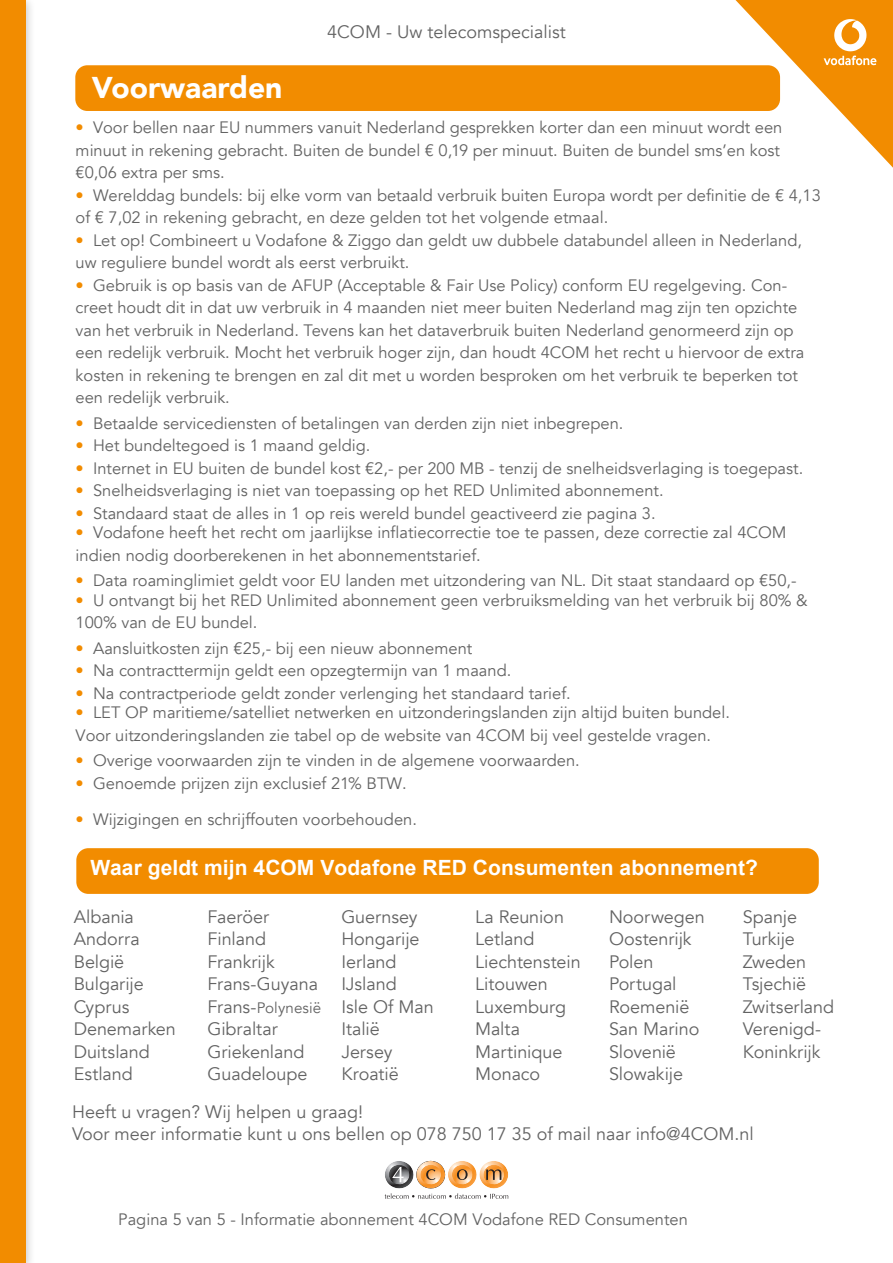
<style>
.page{position:relative;width:893px;height:1263px;background:#fff}
.page>*{position:absolute;margin:0;border:0;box-sizing:border-box;transform-origin:0 0}
.t1{font:900 30px "Avenir";color:#fff}
.t2{font:700 21px "Arial";letter-spacing:.005em;color:#fff}
.t3{font:18px/22.5px "Avenir";color:#636363}
.t4{font:16.5px/22.5px "Avenir";color:#636363}
.t5{font:15.15px "Avenir";letter-spacing:.005em;color:#636363}
.s1{color:#f28c00}
.s2{font-size:18px}
</style>
<div class="page">
<div style="left:76px;top:848px;width:743px;height:46px;background:#f28c00;border-radius:12px"></div>
<div style="left:75px;top:65px;width:705px;height:46px;background:#f28c00;border-radius:12px"></div>
<div style="left:0;top:0;width:36px;height:1263px;background:#000;opacity:.2"></div>
<div style="left:0;top:0;width:25px;height:1263px;background:#f28c00"></div>
<svg style="left:735px;top:0;width:158px;height:168px"></svg>
<svg style="left:384px;top:1161px;width:125px;height:38px"></svg>
<p class="t3" style="left:327px;top:22px;width:240px">4COM - Uw telecomspecialist</p>
<h1 class="t1" style="left:92px;top:70px;width:192px">Voorwaarden</h1>
<p class="t4" style="left:76px;top:118px;width:708px"><span class="s1">•</span> Voor bellen naar EU nummers vanuit Nederland gesprekken korter dan een minuut wordt een minuut in rekening gebracht. Buiten de bundel € 0,19 per minuut. Buiten de bundel sms’en kost €0,06 extra per sms.</p>
<p class="t4" style="left:76px;top:184px;width:747px"><span class="s1">•</span> Werelddag bundels: bij elke vorm van betaald verbruik buiten Europa wordt per definitie de € 4,13 of € 7,02 in rekening gebracht, en deze gelden tot het volgende etmaal.</p>
<p class="t4" style="left:76px;top:231px;width:728px"><span class="s1">•</span> Let op! Combineert u Vodafone &amp; Ziggo dan geldt uw dubbele databundel alleen in Nederland, uw reguliere bundel wordt als eerst verbruikt.</p>
<p class="t4" style="left:76px;top:276px;width:730px"><span class="s1">•</span> Gebruik is op basis van de AFUP (Acceptable &amp; Fair Use Policy) conform EU regelgeving. Con&shy;creet houdt dit in dat uw verbruik in 4 maanden niet meer buiten Nederland mag zijn ten opzichte van het verbruik in Nederland. Tevens kan het dataverbruik buiten Nederland genormeerd zijn op een redelijk verbruik. Mocht het verbruik hoger zijn, dan houdt 4COM het recht u hiervoor de extra kosten in rekening te brengen en zal dit met u worden besproken om het verbruik te beperken tot een redelijk verbruik.</p>
<p class="t4" style="left:76px;top:413px;width:549px"><span class="s1">•</span> Betaalde servicediensten of betalingen van derden zijn niet inbegrepen.</p>
<p class="t4" style="left:76px;top:436px;width:296px"><span class="s1">•</span> Het bundeltegoed is 1 maand geldig.</p>
<p class="t4" style="left:76px;top:458px;width:729px"><span class="s1">•</span> Internet in EU buiten de bundel kost €2,- per 200 MB - tenzij de snelheidsverlaging is toegepast.</p>
<p class="t4" style="left:76px;top:481px;width:589px"><span class="s1">•</span> Snelheidsverlaging is niet van toepassing op het RED Unlimited abonnement.</p>
<p class="t4" style="left:76px;top:503px;width:581px"><span class="s1">•</span> Standaard staat de alles in 1 op reis wereld bundel geactiveerd zie pagina 3.</p>
<p class="t4" style="left:76px;top:522px;width:712px"><span class="s1">•</span> Vodafone heeft het recht om jaarlijkse inflatiecorrectie toe te passen, deze correctie zal 4COM indien nodig doorberekenen in het abonnementstarief.</p>
<p class="t4" style="left:76px;top:571px;width:723px"><span class="s1">•</span> Data roaminglimiet geldt voor EU landen met uitzondering van NL. Dit staat standaard op €50,-</p>
<p class="t4" style="left:76px;top:591px;width:734px"><span class="s1">•</span> U ontvangt bij het RED Unlimited abonnement geen verbruiksmelding van het verbruik bij 80% &amp;<br>100% van de EU bundel.</p>
<p class="t4" style="left:76px;top:638px;width:398px"><span class="s1">•</span> Aansluitkosten zijn €25,- bij een nieuw abonnement</p>
<p class="t4" style="left:76px;top:661px;width:437px"><span class="s1">•</span> Na contracttermijn geldt een opzegtermijn van 1 maand.</p>
<p class="t4" style="left:76px;top:683px;width:497px"><span class="s1">•</span> Na contractperiode geldt zonder verlenging het standaard tarief.</p>
<p class="t4" style="left:76px;top:703px;width:656px"><span class="s1">•</span> LET OP maritieme/satelliet netwerken en uitzonderingslanden zijn altijd buiten bundel.<br>Voor uitzonderingslanden zie tabel op de website van 4COM bij veel gestelde vragen.</p>
<p class="t4" style="left:76px;top:751px;width:506px"><span class="s1">•</span> Overige voorwaarden zijn te vinden in de algemene voorwaarden.</p>
<p class="t4" style="left:76px;top:773px;width:333px"><span class="s1">•</span> Genoemde prijzen zijn exclusief 21% BTW.</p>
<p class="t4" style="left:76px;top:810px;width:343px"><span class="s1">•</span> Wijzigingen en schrijffouten voorbehouden.</p>
<p class="t2" style="left:90px;top:853px;width:669px">Waar geldt mijn 4COM Vodafone RED Consumenten abonnement?</p>
<p class="t3" style="left:74px;top:907px;width:104px">Albania<br>Andorra<br>België<br>Bulgarije<br>Cyprus<br>Denemarken<br>Duitsland<br>Estland</p>
<p class="t3" style="left:208px;top:907px;width:112px">Faeröer<br>Finland<br>Frankrijk<br>Frans-Guyana</p>
<p class="t3" style="left:341px;top:907px;width:94px">Guernsey<br>Hongarije<br>Ierland<br>IJsland<br>Isle Of Man<br>Italië<br>Jersey<br>Kroatië</p>
<p class="t3" style="left:475px;top:907px;width:107px">La Reunion<br>Letland<br>Liechtenstein<br>Litouwen<br>Luxemburg<br>Malta<br>Martinique<br>Monaco</p>
<p class="t3" style="left:609px;top:907px;width:97px">Noorwegen<br>Oostenrijk<br>Polen<br>Portugal<br>Roemenië<br>San Marino<br>Slovenië<br>Slowakije</p>
<p class="t3" style="left:743px;top:907px;width:93px">Spanje<br>Turkije<br>Zweden<br>Tsjechië<br>Zwitserland<br>Verenigd-<br>Koninkrijk</p>
<p class="t3" style="left:72px;top:1103px;width:683px;line-height:21.6px">Heeft u vragen? Wij helpen u graag!<br>Voor meer informatie kunt u ons bellen op 078 750 17 35 of mail naar info@4COM.nl</p>
<p class="t5" style="left:208px;top:1001px;width:115px"><span class="s2">Frans-</span>Polynesië</p>
<p class="t3" style="left:208px;top:1020px;width:102px">Gibraltar<br>Griekenland<br>Guadeloupe</p>
<p class="t4" style="left:118px;top:1210px;width:571px">Pagina 5 van 5 - Informatie abonnement 4COM Vodafone RED Consumenten</p>
</div>
